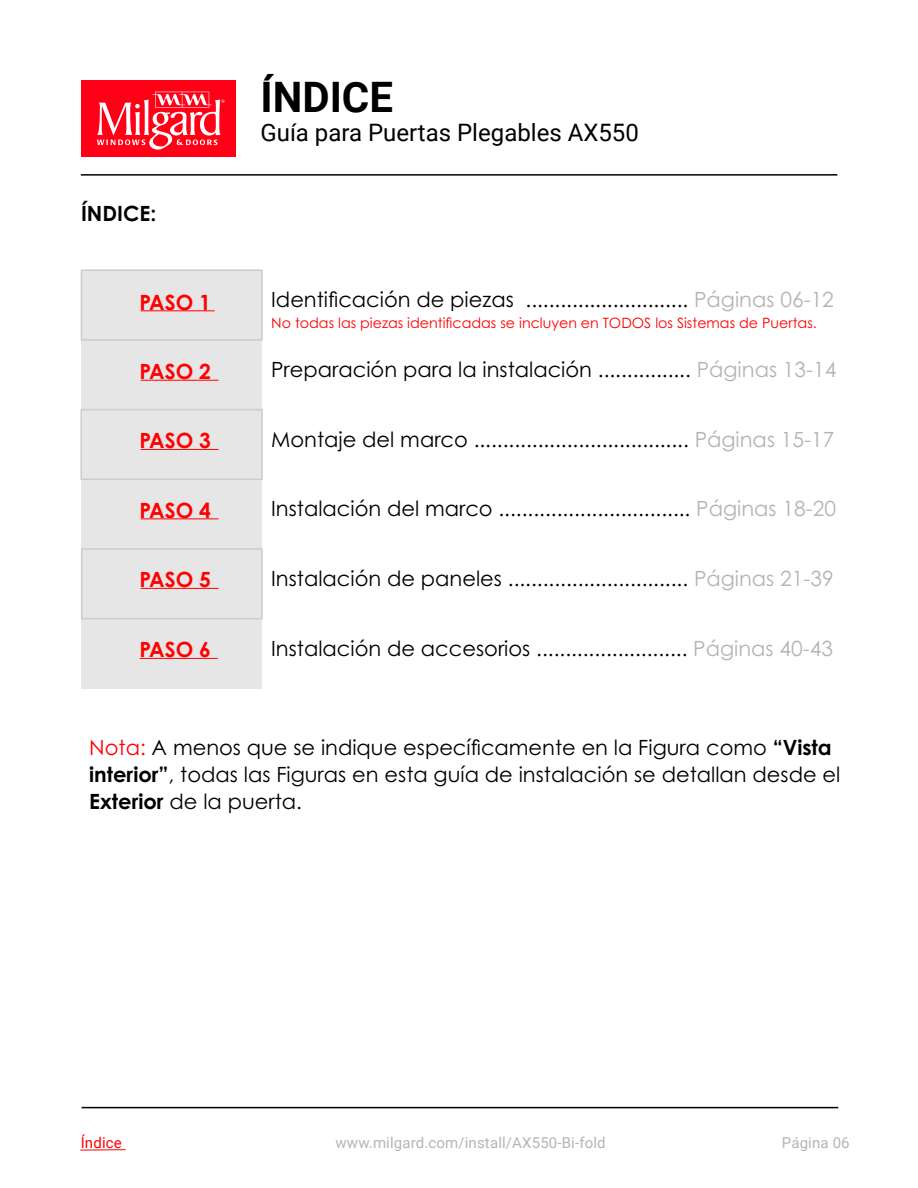
<style>
.page{position:relative;width:918px;height:1188px;background:#fff}
.page>*{position:absolute;margin:0;border:0;box-sizing:border-box;transform-origin:0 0}
.t1{font:700 42px "Roboto";color:#000}
.t2{font:24px "Roboto";color:#000}
.t3{font:21px/27px "Century Gothic Pro";color:#000}
.t4{font:700 21px "Century Gothic Pro";color:#f00}
.t5{font:700 21px "Century Gothic Pro";color:#000}
.t6{font:15px "Roboto";letter-spacing:.01em;color:#b5b5b5}
.t7{font:15px "Roboto";letter-spacing:.01em;color:#f00}
.t8{font:14.25px "Century Gothic Pro";color:#f00}
.s1{color:#b4b4b5}
.s2{color:#f00}
.s3{font-weight:700}
</style>
<div class="page">
<div style="left:81px;top:270px;width:181px;height:419px;background:#e6e6e6"></div>
<div style="left:81px;top:548px;width:182px;height:71px;border:2px solid #ccc"></div>
<div style="left:80px;top:409px;width:183px;height:71px;border:2px solid #ccc"></div>
<div style="left:81px;top:269px;width:182px;height:72px;border:2px solid #ccc"></div>
<hr style="left:81px;top:174px;width:756px;height:2px;background:#000">
<hr style="left:82px;top:1107px;width:756px;height:1px;background:#000">
<div style="left:81px;top:81px;width:155px;height:76px;background:#ff0016"></div>
<svg style="left:97px;top:92px;width:128px;height:58px"></svg>
<hr style="left:80px;top:1149px;width:46px;height:1px;background:#f00">
<hr style="left:141px;top:310px;width:74px;height:1px;background:#f00">
<hr style="left:141px;top:380px;width:77px;height:1px;background:#f00">
<hr style="left:141px;top:449px;width:77px;height:1px;background:#f00">
<hr style="left:141px;top:518px;width:77px;height:1px;background:#f00">
<hr style="left:141px;top:588px;width:77px;height:1px;background:#f00">
<hr style="left:140px;top:658px;width:78px;height:1px;background:#f00">
<h1 class="t1" style="left:260px;top:68px;width:134px">ÍNDICE</h1>
<p class="t2" style="left:260px;top:116px;width:380px">Guía para Puertas Plegables AX550</p>
<p class="t5" style="left:81px;top:201px;width:77px">ÍNDICE:</p>
<p class="t4" style="left:140px;top:289px;width:73px">PASO 1</p>
<p class="t3" style="left:271px;top:285px;width:564px">Identificación de piezas ............................ <span class="s1">Páginas 06-12</span></p>
<p class="t8" style="left:271px;top:314px;width:547px">No todas las piezas identificadas se incluyen en TODOS los Sistemas de Puertas.</p>
<p class="t4" style="left:140px;top:358px;width:73px">PASO 2</p>
<p class="t3" style="left:271px;top:356px;width:567px">Preparación para la instalación ................ <span class="s1">Páginas 13-14</span></p>
<p class="t4" style="left:140px;top:428px;width:73px">PASO 3</p>
<p class="t3" style="left:271px;top:426px;width:565px">Montaje del marco ..................................... <span class="s1">Páginas 15-17</span></p>
<p class="t4" style="left:140px;top:497px;width:73px">PASO 4</p>
<p class="t3" style="left:271px;top:495px;width:566px">Instalación del marco ................................. <span class="s1">Páginas 18-20</span></p>
<p class="t4" style="left:140px;top:566px;width:73px">PASO 5</p>
<p class="t3" style="left:271px;top:565px;width:564px">Instalación de paneles ............................... <span class="s1">Páginas 21-39</span></p>
<p class="t4" style="left:140px;top:637px;width:73px">PASO 6</p>
<p class="t3" style="left:271px;top:635px;width:563px">Instalación de accesorios .......................... <span class="s1">Páginas 40-43</span></p>
<p class="t3" style="left:89px;top:734px;width:753px"><span class="s2">Nota:</span> A menos que se indique específicamente en la Figura como <span class="s3">“Vista interior”</span>, todas las Figuras en esta guía de instalación se detallan desde el<br><span class="s3">Exterior</span> de la puerta.</p>
<p class="t7" style="left:81px;top:1132px;width:43px">Índice</p>
<p class="t6" style="left:336px;top:1132px;width:272px">www.milgard.com/install/AX550-Bi-fold</p>
<p class="t6" style="left:782px;top:1132px;width:69px">Página 06</p>
</div>
